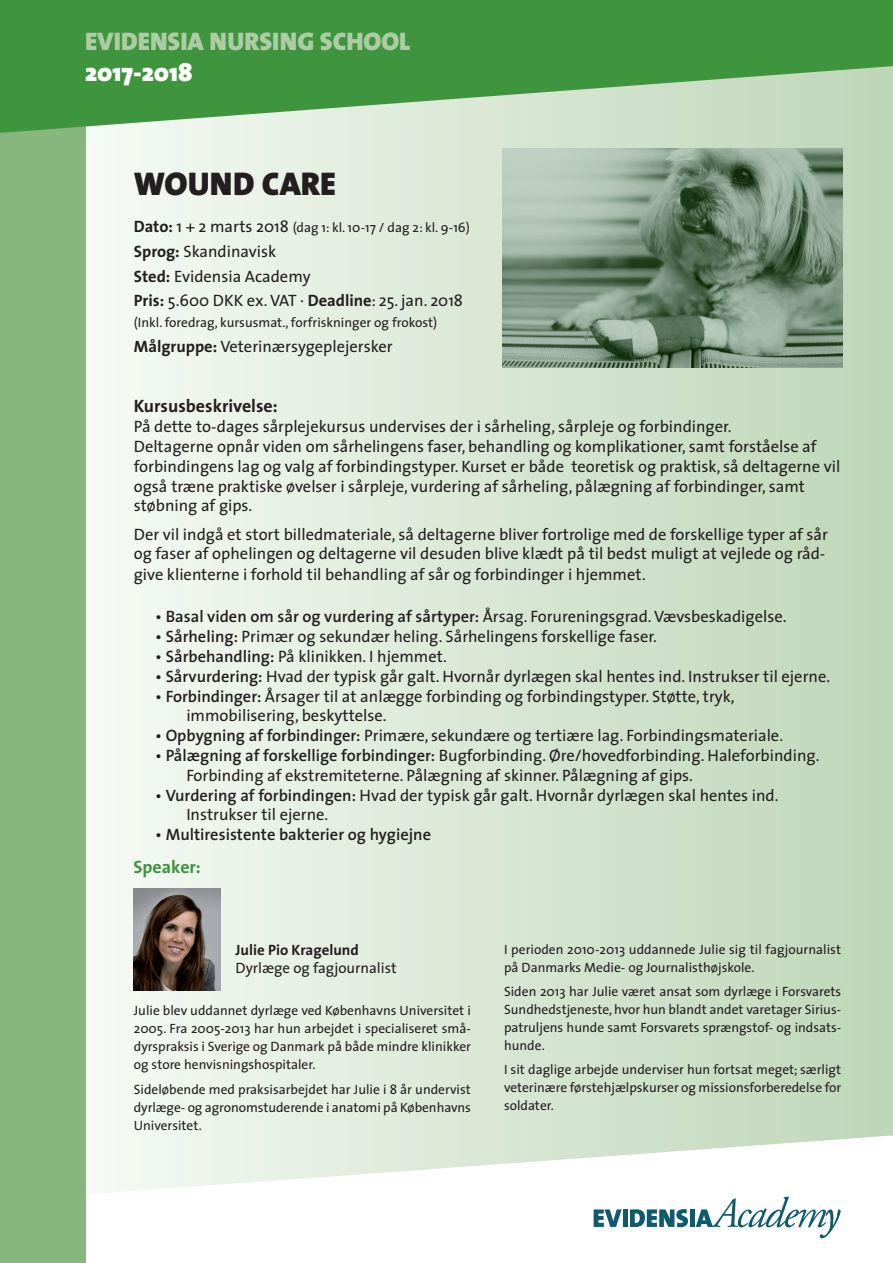
<style>
.page{position:relative;width:893px;height:1263px;background:#fff}
.page>*{position:absolute;margin:0;border:0;box-sizing:border-box;transform-origin:0 0}
.t1{font:900 33px "The Sans";color:#231f20}
.t2{font:900 25.5px "The Sans";color:#adcca4}
.t3{font:900 25.5px "The Sans";color:#fff}
.t4{font:700 18px "The Sans";color:#231f20}
.t5{font:700 18px "The Sans";color:#3e953e}
.t6{font:16.5px/19.8px "The Sans";color:#231f20}
.t7{font:600 16.5px "The Sans";color:#231f20}
.t8{font:15px "The Sans";color:#231f20}
.t9{font:700 15px "The Sans";color:#231f20}
.t10{font:13.5px/18px "The Sans";color:#231f20;text-align:justify}
.s1{font-weight:700;font-size:16.5px}
.s2{font-size:16.5px}
.s3{font-weight:700}
.s4{font-weight:600}
.s5{font-weight:400}
</style>
<div class="page">
<div style="left:0;top:0;width:893px;height:1263px;background:linear-gradient(to right,#fcfdfb,#bdd6b7)"></div>
<svg style="left:85px;top:1135px;width:808px;height:128px"></svg>
<svg style="left:594px;top:1209px;width:28px;height:18px"></svg>
<hr style="left:623px;top:1209px;width:4px;height:18px;background:#0e5a6e">
<svg style="left:630px;top:1209px;width:58px;height:18px"></svg>
<div style="left:690px;top:1209px;width:5px;height:18px;background:#0e5a6e"></div>
<svg style="left:696px;top:1196px;width:144px;height:42px"></svg>
<div style="left:0;top:109px;width:85px;height:1154px;background:#87b67e"></div>
<svg style="left:0;top:0;width:893px;height:133px;background:#62a861"></svg>
<img style="left:134px;top:889px;width:86px;height:102px">
<img style="left:502px;top:149px;width:341px;height:219px">
<h2 class="t2" style="left:85px;top:32px;width:327px">EVIDENSIA NURSING SCHOOL</h2>
<h2 class="t3" style="left:85px;top:62px;width:109px">2017-2018</h2>
<h1 class="t1" style="left:134px;top:171px;width:204px">WOUND CARE</h1>
<p class="t10" style="left:134px;top:220px;width:337px"><span class="s1">Dato:</span> <span class="s2">1 + 2 marts 2018</span> (dag 1: kl. 10-17 / dag 2: kl. 9-16)</p>
<p class="t6" style="left:134px;top:241px;width:331px;line-height:24.6px"><span class="s3">Sprog:</span> Skandinavisk<br><span class="s3">Sted:</span> Evidensia Academy<br><span class="s3">Pris:</span> 5.600 DKK ex. VAT · <span class="s3">Deadline</span>: 25. jan. 2018</p>
<p class="t10" style="left:134px;top:315px;width:305px">(Inkl. foredrag, kursusmat., forfriskninger og frokost)</p>
<p class="t6" style="left:134px;top:338px;width:260px"><span class="s3">Målgruppe:</span> Veterinærsygeplejersker</p>
<p class="t4" style="left:134px;top:398px;width:145px">Kursusbeskrivelse:</p>
<p class="t6" style="left:134px;top:418px;width:708px">På dette to-dages sårplejekursus undervises der i sårheling, sårpleje og forbindinger.<br>Deltagerne opnår viden om sårhelingens faser, behandling og komplikationer, samt forståelse af forbindingens lag og valg af forbindingstyper. Kurset er både teoretisk og praktisk, så deltagerne vil også træne praktiske øvelser i sårpleje, vurdering af sårheling, pålægning af forbindinger, samt støbning af gips.</p>
<p class="t6" style="left:134px;top:525px;width:696px;line-height:20.4px">Der vil indgå et stort billedmateriale, så deltagerne bliver fortrolige med de forskellige typer af sår og faser af ophelingen og deltagerne vil desuden blive klædt på til bedst muligt at vejlede og råd&shy;give klienterne i forhold til behandling af sår og forbindinger i hjemmet.</p>
<p class="t6" style="left:155px;top:609px;width:633px">• <span class="s4">Basal viden om sår og vurdering af sårtyper:</span> Årsag. Forureningsgrad. Vævsbeskadigelse.</p>
<p class="t6" style="left:155px;top:628px;width:503px">• <span class="s4">Sårheling:</span> Primær og sekundær heling. Sårhelingens forskellige faser.</p>
<p class="t6" style="left:155px;top:648px;width:293px">• <span class="s4">Sårbehandling:</span> På klinikken. I hjemmet.</p>
<p class="t6" style="left:155px;top:668px;width:676px">• <span class="s4">Sårvurdering:</span> Hvad der typisk går galt. Hvornår dyrlægen skal hentes ind. Instrukser til ejerne.</p>
<p class="t6" style="left:186px;top:688px;width:550px;text-indent:-31px">• <span class="s4">Forbindinger:</span> Årsager til at anlægge forbinding og forbindingstyper. Støtte, tryk, immobilisering, beskyttelse.</p>
<p class="t6" style="left:155px;top:727px;width:629px">• <span class="s4">Opbygning af forbindinger:</span> Primære, sekundære og tertiære lag. Forbindingsmateriale.</p>
<p class="t6" style="left:186px;top:747px;width:635px;text-indent:-31px">• <span class="s4">Pålægning af forskellige forbindinger:</span> Bugforbinding. Øre/hovedforbinding. Haleforbinding.<br>Forbinding af ekstremiteterne. Pålægning af skinner. Pålægning af gips.</p>
<p class="t6" style="left:186px;top:787px;width:594px;text-indent:-31px">• <span class="s4">Vurdering af forbindingen:</span> Hvad der typisk går galt. Hvornår dyrlægen skal hentes ind.<br>Instrukser til ejerne.</p>
<p class="t7" style="left:155px;top:828px;width:277px"><span class="s5">•</span> Multiresistente bakterier og hygiejne</p>
<p class="t5" style="left:134px;top:860px;width:69px">Speaker:</p>
<p class="t9" style="left:236px;top:944px;width:125px">Julie Pio Kragelund</p>
<p class="t8" style="left:236px;top:962px;width:163px">Dyrlæge og fagjournalist</p>
<p class="t10" style="left:134px;top:1003px;width:339px">Julie blev uddannet dyrlæge ved Københavns Universitet i 2005. Fra 2005-2013 har hun arbejdet i specialiseret små&shy;dyrspraksis i Sverige og Danmark på både mindre klinikker og store henvisningshospitaler.</p>
<p class="t10" style="left:134px;top:1081px;width:339px">Sideløbende med praksisarbejdet har Julie i 8 år undervist dyrlæge- og agronomstuderende i anatomi på Københavns Universitet.</p>
<p class="t10" style="left:504px;top:941px;width:338px">I perioden 2010-2013 uddannede Julie sig til fagjournalist på Danmarks Medie- og Journalisthøjskole.</p>
<p class="t10" style="left:504px;top:984px;width:339px">Siden 2013 har Julie været ansat som dyrlæge i Forsvarets Sundhedstjeneste, hvor hun blandt andet varetager Sirius&shy;patruljens hunde samt Forsvarets sprængstof- og indsats&shy;hunde.</p>
<p class="t10" style="left:504px;top:1062px;width:339px">I sit daglige arbejde underviser hun fortsat meget; særligt veterinære førstehjælpskurser og missionsforberedelse for soldater.</p>
</div>
